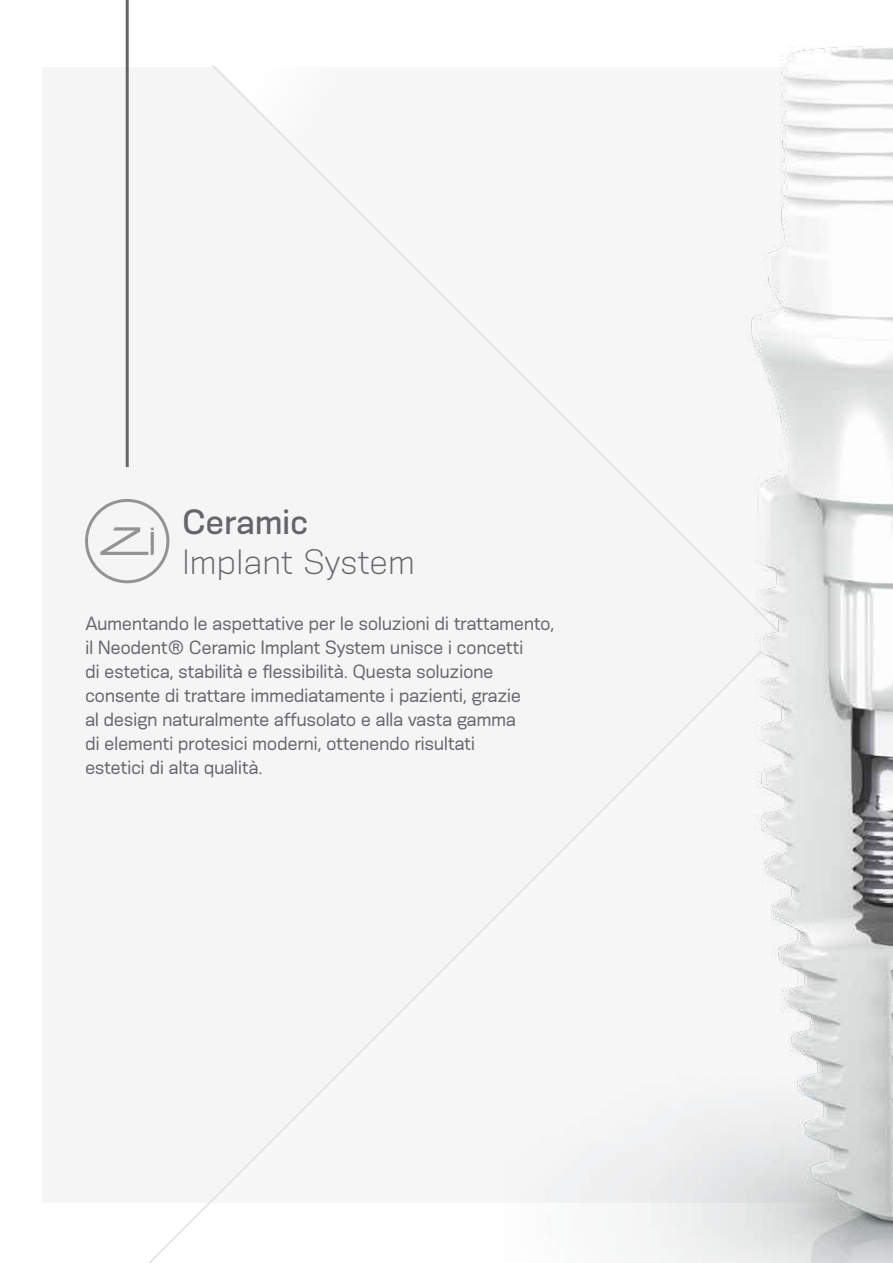
<style>
.page{position:relative;width:893px;height:1263px;background:#fff}
.page>*{position:absolute;margin:0;border:0;box-sizing:border-box;transform-origin:0 0}
.t1{font:300 33px "Konsens";letter-spacing:-.01em;color:#636569}
.t2{font:500 33px "Konsens";letter-spacing:-.01em;color:#636569}
.t3{font:18px/24px "Konsens";letter-spacing:-.025em;color:#636569}
</style>
<div class="page">
<img style="left:505px;top:46px;width:388px;height:1217px">
<hr style="left:126px;top:0;width:3px;height:467px;background:#636569">
<svg style="left:85px;top:499px;width:84px;height:84px"></svg>
<h1 class="t2" style="left:182px;top:502px;width:128px">Ceramic</h1>
<h1 class="t1" style="left:182px;top:542px;width:235px">Implant System</h1>
<p class="t3" style="left:85px;top:610px;width:471px">Aumentando le aspettative per le soluzioni di trattamento, il Neodent® Ceramic Implant System unisce i concetti<br>di estetica, stabilità e flessibilità. Questa soluzione consente di trattare immediatamente i pazienti, grazie<br>al design naturalmente affusolato e alla vasta gamma<br>di elementi protesici moderni, ottenendo risultati<br>estetici di alta qualità.</p>
</div>
